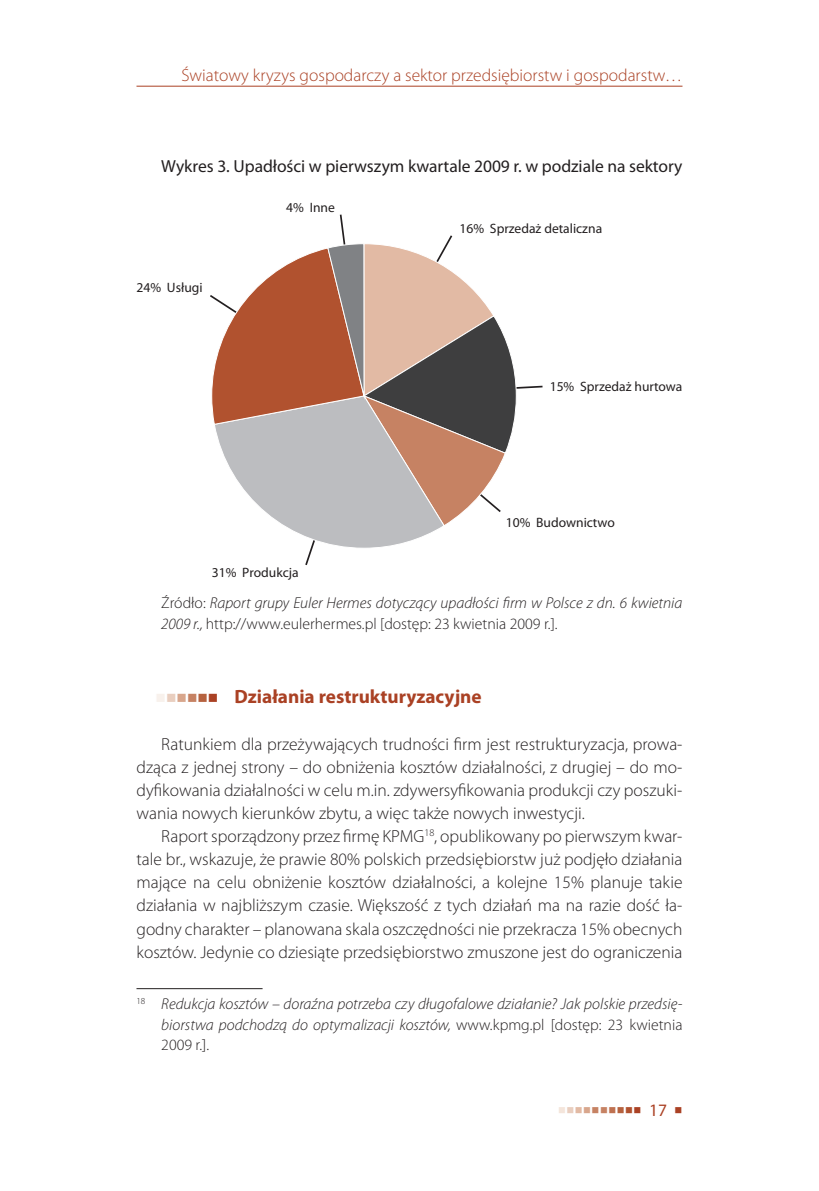
<style>
.page{position:relative;width:819px;height:1191px;background:#fff}
.page>*{position:absolute;margin:0;border:0;box-sizing:border-box;transform-origin:0 0}
.t1{font:700 19.25px "Myriad Pro";color:#aa4124}
.t2{font:300 17.5px/23.1px "Myriad Pro";color:#231f20;text-align:justify}
.t3{font:300 17.5px "Myriad Pro";color:#aa4124}
.t4{font:17.5px "Myriad Pro";letter-spacing:-.005em;color:#231f20}
.t5{font:17.5px "Myriad Pro";color:#aa4124}
.t6{font:italic 300 15.75px/20.5px "Myriad Pro";color:#231f20}
.t7{font:13.65px "Myriad Pro";color:#231f20}
.s1{font-style:normal}
.s2{color:#f8f1ec}
.s3{color:#e9cebf}
.s4{color:#d8a68c}
.s5{color:#c68263}
.s6{color:#b6623f}
.s7{color:#f4e5db}
.s8{color:#e2baa4}
.s9{color:#bf7150}
.s10{color:#b1522f}
</style>
<div class="page">
<hr style="left:136px;top:86px;width:546px;height:1px;background:#aa4124">
<svg style="left:211px;top:243px;width:305px;height:305px"></svg>
<hr style="left:136px;top:988px;width:126px;height:1px;background:#231f20">
<p class="t3" style="left:181px;top:65px;width:502px">Światowy kryzys gospodarczy a sektor przedsiębiorstw i gospodarstw…</p>
<p class="t4" style="left:161px;top:155px;width:522px">Wykres 3. Upadłości w pierwszym kwartale 2009 r. w podziale na sektory</p>
<p class="t7" style="left:136px;top:279px;width:68px">24% Usługi</p>
<p class="t7" style="left:286px;top:199px;width:50px">4% Inne</p>
<p class="t7" style="left:212px;top:564px;width:88px">31% Produkcja</p>
<p class="t7" style="left:459px;top:220px;width:144px">16% Sprzedaż detaliczna</p>
<p class="t7" style="left:549px;top:378px;width:134px">15% Sprzedaż hurtowa</p>
<p class="t7" style="left:505px;top:514px;width:111px">10% Budownictwo</p>
<p class="t6" style="left:161px;top:593px;width:522px"><span class="s1">Źródło:</span> Raport grupy Euler Hermes dotyczący upadłości firm w Polsce z dn. 6 kwietnia<br>2009 r., <span class="s1">http://www.eulerhermes.pl [dostęp: 23 kwietnia 2009 r.].</span></p>
<p class="t1" style="left:156px;top:684px;width:327px"><span class="s2">■</span><span class="s3">■</span><span class="s4">■</span><span class="s5">■</span><span class="s6">■</span>■ Działania restrukturyzacyjne</p>
<p class="t2" style="left:136px;top:732px;width:547px;text-indent:25px">Ratunkiem dla przeżywających trudności firm jest restrukturyzacja, prowa‑ dząca z jednej strony – do obniżenia kosztów działalności, z drugiej – do mo‑ dyfikowania działalności w celu m.in. zdywersyfikowania produkcji czy poszuki‑ wania nowych kierunków zbytu, a więc także nowych inwestycji.</p>
<p class="t2" style="left:136px;top:824px;width:547px;text-indent:25px">Raport sporządzony przez firmę KPMG<sup>18</sup>, opublikowany po pierwszym kwar‑ tale br., wskazuje, że prawie 80% polskich przedsiębiorstw już podjęło działania mające na celu obniżenie kosztów działalności, a kolejne 15% planuje takie działania w najbliższym czasie. Większość z tych działań ma na razie dość ła‑ godny charakter – planowana skala oszczędności nie przekracza 15% obecnych kosztów. Jedynie co dziesiąte przedsiębiorstwo zmuszone jest do ograniczenia</p>
<p class="t6" style="left:161px;top:993px;width:522px;text-align:justify;text-indent:-25px"><sup>18</sup> Redukcja kosztów – doraźna potrzeba czy długofalowe działanie? Jak polskie przedsię&shy;biorstwa podchodzą do optymalizacji kosztów, <span class="s1">www.kpmg.pl [dostęp: 23 kwietnia 2009 r.].</span></p>
<p class="t5" style="left:558px;top:1099px;width:126px"><span class="s7">■</span><span class="s3">■</span><span class="s8">■</span><span class="s4">■</span><span class="s5">■■</span><span class="s9">■</span><span class="s6">■</span><span class="s10">■</span>■ 17 ■</p>
</div>
